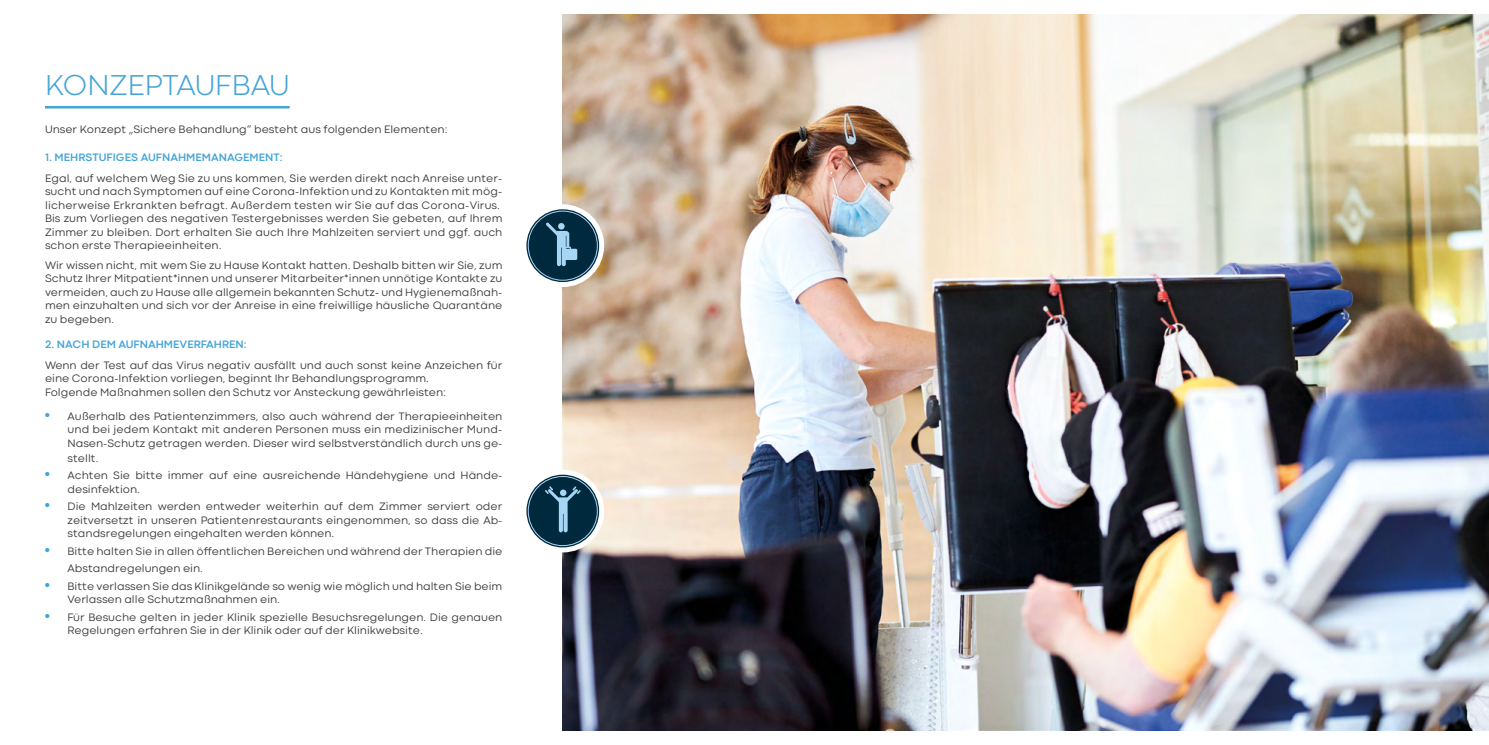
<style>
.page{position:relative;width:1489px;height:745px;background:#fff}
.page>*{position:absolute;margin:0;border:0;box-sizing:border-box;transform-origin:0 0}
.t1{font:300 30px "Codec Cold";color:#44a5d8}
.t2{font:11.25px/13.5px "Codec Cold News";color:#3c3c3b}
.t3{font:700 11.25px "Codec Cold";color:#44a5d8}
.s1{font-family:"Univers";font-stretch:condensed;font-size:13.75px;color:#44a5d8}
</style>
<div class="page">
<img style="left:562px;top:14px;width:926px;height:716px">
<hr style="left:45px;top:106px;width:245px;height:2px;background:#44a5d8">
<div style="left:521px;top:204px;width:83px;height:83px;border:10px solid #fff;border-radius:50%"></div>
<svg style="left:526px;top:209px;width:73px;height:73px"></svg>
<div style="left:528px;top:211px;width:69px;height:69px;background:#00293e;border-radius:50%"></div>
<div style="left:528px;top:211px;width:69px;height:69px;border:1px solid #a7d6f5;border-radius:50%"></div>
<div style="left:564px;top:248px;width:13px;height:12px;background:#a7d6f5;border-radius:2px"></div>
<svg style="left:546px;top:222px;width:25px;height:44px"></svg>
<div style="left:521px;top:469px;width:83px;height:83px;border:10px solid #fff;border-radius:50%"></div>
<svg style="left:526px;top:474px;width:73px;height:73px"></svg>
<div style="left:528px;top:476px;width:69px;height:69px;background:#00293e;border-radius:50%"></div>
<div style="left:528px;top:476px;width:69px;height:69px;border:1px solid #a7d6f5;border-radius:50%"></div>
<svg style="left:545px;top:486px;width:35px;height:46px"></svg>
<h1 class="t1" style="left:45px;top:67px;width:246px">KONZEPTAUFBAU</h1>
<p class="t2" style="left:45px;top:123px;width:404px">Unser Konzept „Sichere Behandlung“ besteht aus folgenden Elementen:</p>
<p class="t3" style="left:45px;top:150px;width:239px">1. MEHRSTUFIGES AUFNAHMEMANAGEMENT:</p>
<p class="t2" style="left:45px;top:171px;width:459px">Egal, auf welchem Weg Sie zu uns kommen, Sie werden direkt nach Anreise unter&shy;sucht und nach Symptomen auf eine Corona-Infektion und zu Kontakten mit mög&shy;licherweise Erkrankten befragt. Außerdem testen wir Sie auf das Corona-Virus.<br>Bis zum Vorliegen des negativen Testergebnisses werden Sie gebeten, auf Ihrem Zimmer zu bleiben. Dort erhalten Sie auch Ihre Mahlzeiten serviert und ggf. auch schon erste Therapieeinheiten.</p>
<p class="t2" style="left:45px;top:258px;width:459px;text-align:justify">Wir wissen nicht, mit wem Sie zu Hause Kontakt hatten. Deshalb bitten wir Sie, zum Schutz Ihrer Mitpatient*innen und unserer Mitarbeiter*innen unnötige Kontakte zu vermeiden, auch zu Hause alle allgemein bekannten Schutz- und Hygienemaßnah&shy;men einzuhalten und sich vor der Anreise in eine freiwillige häusliche Quarantäne zu begeben.</p>
<p class="t3" style="left:45px;top:337px;width:203px">2. NACH DEM AUFNAHMEVERFAHREN:</p>
<p class="t2" style="left:45px;top:358px;width:459px">Wenn der Test auf das Virus negativ ausfällt und auch sonst keine Anzeichen für eine Corona-Infektion vorliegen, beginnt Ihr Behandlungsprogramm.<br>Folgende Maßnahmen sollen den Schutz vor Ansteckung gewährleisten:</p>
<p class="t2" style="left:68px;top:409px;width:436px;text-align:justify;text-indent:-22px"><span class="s1">•</span> Außerhalb des Patientenzimmers, also auch während der Therapieeinheiten und bei jedem Kontakt mit anderen Personen muss ein medizinischer Mund-Nasen-Schutz getragen werden. Dieser wird selbstverständlich durch uns ge-</p>
<p class="t2" style="left:68px;top:451px;width:32px">stellt.</p>
<p class="t2" style="left:68px;top:468px;width:436px;text-indent:-22px"><span class="s1">•</span> Achten Sie bitte immer auf eine ausreichende Händehygiene und Hände&shy;desinfektion.</p>
<p class="t2" style="left:68px;top:499px;width:436px;text-align:justify;text-indent:-22px"><span class="s1">•</span> Die Mahlzeiten werden entweder weiterhin auf dem Zimmer serviert oder zeitversetzt in unseren Patientenrestaurants eingenommen, so dass die Ab&shy;standsregelungen eingehalten werden können.</p>
<p class="t2" style="left:68px;top:542px;width:436px;line-height:17.5px;text-indent:-22px"><span class="s1">•</span> Bitte halten Sie in allen öffentlichen Bereichen und während der Therapien die<br>Abstandregelungen ein.</p>
<p class="t2" style="left:68px;top:579px;width:436px;text-indent:-22px"><span class="s1">•</span> Bitte verlassen Sie das Klinikgelände so wenig wie möglich und halten Sie beim<br>Verlassen alle Schutzmaßnahmen ein.</p>
<p class="t2" style="left:68px;top:610px;width:436px;text-indent:-22px"><span class="s1">•</span> Für Besuche gelten in jeder Klinik spezielle Besuchsregelungen. Die genauen<br>Regelungen erfahren Sie in der Klinik oder auf der Klinikwebsite.</p>
</div>
